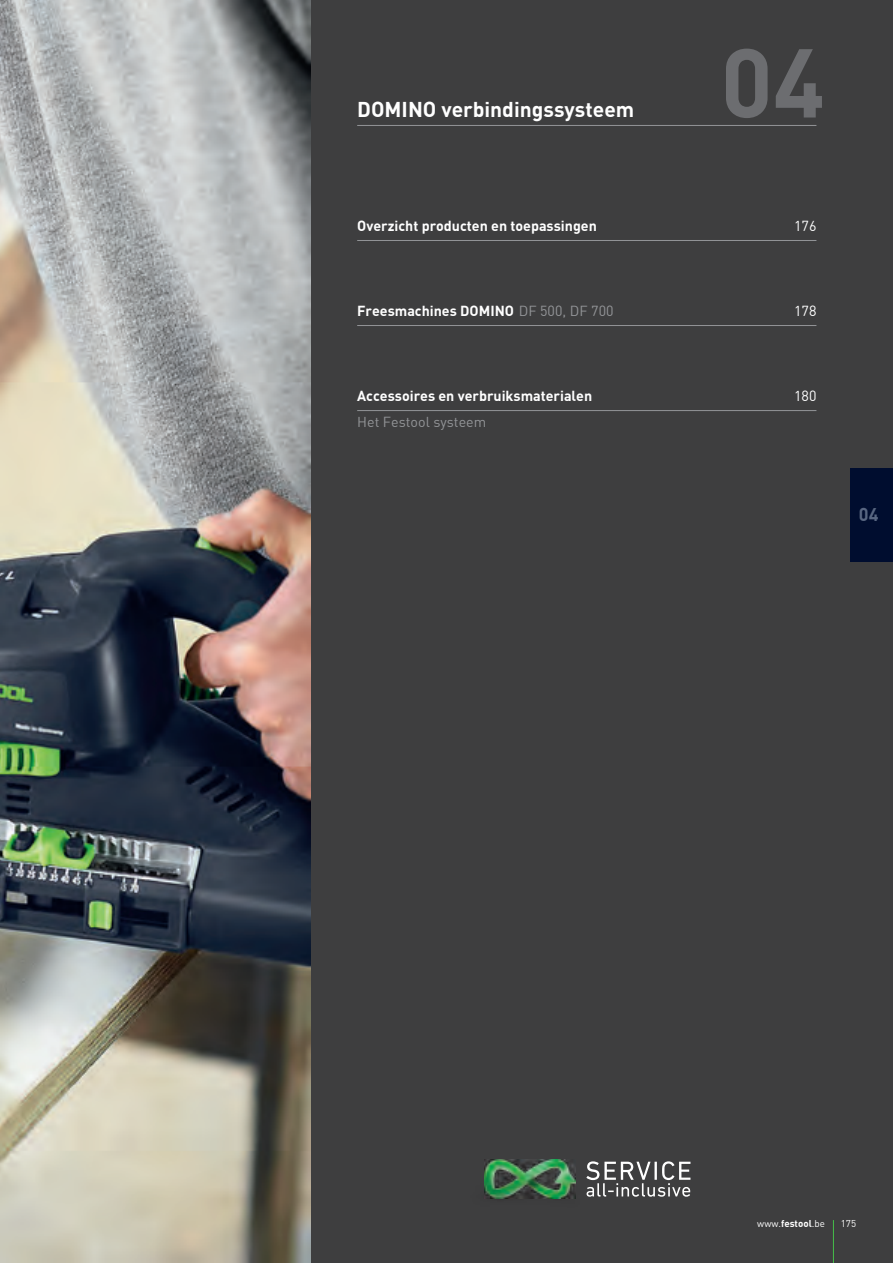
<style>
.page{position:relative;width:893px;height:1263px;background:#fff}
.page>*{position:absolute;margin:0;border:0;box-sizing:border-box;transform-origin:0 0}
.t1{font:700 96px "DIN Pro";color:#6c6d70}
.t2{font:700 21px "DIN Pro";color:#fff}
.t3{font:700 18px "DIN Pro";color:#586681}
.t4{font:700 14.25px "DIN Pro";color:#fff}
.t5{font:14.25px "DIN Pro";color:#939598}
.t6{font:14.25px "DIN Pro";color:#fff}
.t7{font:9.75px "DIN Pro";color:#fff}
.s1{font-weight:400;color:#939598}
.s2{font-weight:700}
</style>
<div class="page">
<div style="left:310px;top:0;width:583px;height:1263px;background:#3e3e3f"></div>
<hr style="left:357px;top:125px;width:459px;height:1px;background:#939598">
<hr style="left:357px;top:240px;width:459px;height:1px;background:#939598">
<hr style="left:357px;top:325px;width:459px;height:1px;background:#939598">
<hr style="left:357px;top:410px;width:459px;height:1px;background:#939598">
<img style="left:0;top:0;width:310px;height:1263px">
<div style="left:850px;top:468px;width:43px;height:93px;background:#000d2f"></div>
<hr style="left:833px;top:1220px;width:1px;height:43px;background:#45b749">
<img style="left:484px;top:1159px;width:82px;height:10px">
<img style="left:484px;top:1169px;width:6px;height:30px">
<img style="left:568px;top:1169px;width:8px;height:30px">
<img style="left:490px;top:1198px;width:76px;height:1px">
<img style="left:485px;top:1160px;width:90px;height:38px">
<svg style="left:586px;top:1161px;width:104px;height:36px"></svg>
<h2 class="t2" style="left:357px;top:98px;width:279px">DOMINO verbindingssysteem</h2>
<h1 class="t1" style="left:721px;top:28px;width:106px">04</h1>
<p class="t4" style="left:357px;top:218px;width:241px">Overzicht producten en toepassingen</p>
<p class="t6" style="left:794px;top:218px;width:24px">176</p>
<p class="t4" style="left:357px;top:303px;width:258px">Freesmachines DOMINO <span class="s1">DF 500, DF 700</span></p>
<p class="t6" style="left:794px;top:303px;width:24px">178</p>
<p class="t4" style="left:357px;top:388px;width:237px">Accessoires en verbruiksmaterialen</p>
<p class="t5" style="left:357px;top:414px;width:131px">Het Festool systeem</p>
<p class="t6" style="left:794px;top:388px;width:24px">180</p>
<p class="t3" style="left:859px;top:504px;width:21px">04</p>
<p class="t7" style="left:757px;top:1218px;width:69px">www.<span class="s2">festool</span>.be</p>
<p class="t7" style="left:841px;top:1218px;width:17px">175</p>
</div>
